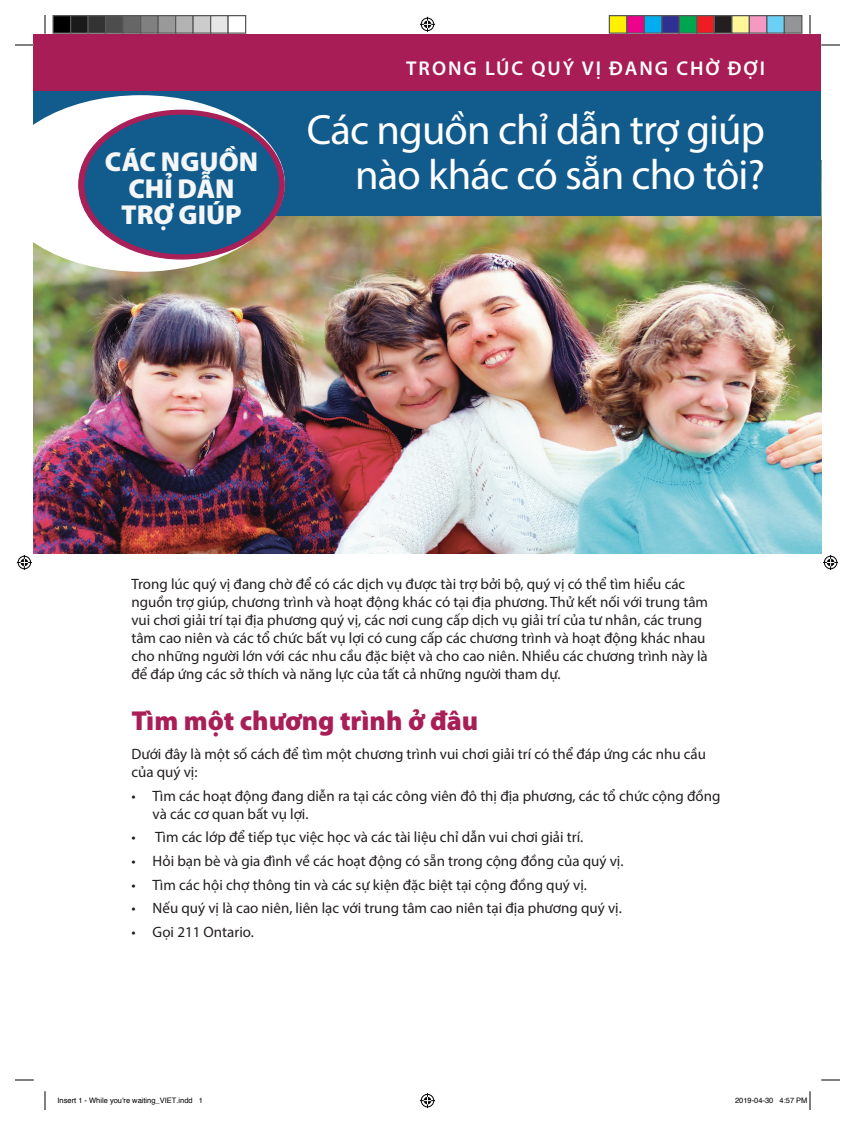
<style>
.page{position:relative;width:855px;height:1125px;background:#fff}
.page>*{position:absolute;margin:0;border:0;box-sizing:border-box;transform-origin:0 0}
.t1{font:42.5px/45px "Myriad Pro";letter-spacing:-.02em;color:#fff;text-align:right}
.t2{font:900 27.5px "Myriad Pro";color:#a91e57}
.t3{font:900 27.5px/26.2px "Myriad Pro";color:#f4f6f7;text-align:center}
.t4{font:600 20px "Myriad Pro";letter-spacing:.1em;color:#fff}
.t5{font:15px/18px "Myriad Pro";color:#231f20}
.t6{font:7.5px "Helvetica";color:#000}
</style>
<div class="page">
<img style="left:34px;top:216px;width:787px;height:338px">
<div style="left:34px;top:90px;width:787px;height:126px;background:#115b8d"></div>
<svg style="left:33px;top:95px;width:252px;height:177px;fill:#fff"></svg>
<div style="left:79px;top:110px;width:205px;height:149px;background:#a91f57;border-radius:50%"></div>
<div style="left:84px;top:114px;width:196px;height:141px;background:#115b8d;border-radius:50%"></div>
<div style="left:34px;top:34px;width:787px;height:56px;background:#a81d56"></div>
<svg style="left:15px;top:44px;width:19px;height:2px"></svg>
<svg style="left:821px;top:44px;width:19px;height:2px"></svg>
<svg style="left:15px;top:1079px;width:19px;height:2px"></svg>
<svg style="left:821px;top:1079px;width:19px;height:2px"></svg>
<svg style="left:44px;top:15px;width:2px;height:19px"></svg>
<svg style="left:44px;top:1091px;width:2px;height:19px"></svg>
<svg style="left:809px;top:15px;width:2px;height:19px"></svg>
<svg style="left:420px;top:17px;width:15px;height:15px"></svg>
<svg style="left:420px;top:1093px;width:15px;height:15px"></svg>
<svg style="left:17px;top:555px;width:15px;height:15px"></svg>
<svg style="left:823px;top:555px;width:15px;height:15px"></svg>
<div style="left:53px;top:16px;width:18px;height:17px;background:#000"></div>
<div style="left:52px;top:15px;width:19px;height:19px;border:1px solid #595959"></div>
<div style="left:71px;top:16px;width:17px;height:17px;background:#1a1a1a"></div>
<div style="left:70px;top:15px;width:19px;height:19px;border:1px solid #595959"></div>
<div style="left:88px;top:16px;width:18px;height:17px;background:#333"></div>
<div style="left:88px;top:15px;width:18px;height:19px;border:1px solid #595959"></div>
<div style="left:106px;top:16px;width:17px;height:17px;background:#4d4d4d"></div>
<div style="left:105px;top:15px;width:19px;height:19px;border:1px solid #595959"></div>
<div style="left:123px;top:16px;width:18px;height:17px;background:#666"></div>
<div style="left:122px;top:15px;width:19px;height:19px;border:1px solid #595959"></div>
<div style="left:141px;top:16px;width:17px;height:17px;background:#808080"></div>
<div style="left:140px;top:15px;width:19px;height:19px;border:1px solid #595959"></div>
<div style="left:158px;top:16px;width:18px;height:17px;background:#999"></div>
<div style="left:158px;top:15px;width:18px;height:19px;border:1px solid #595959"></div>
<div style="left:176px;top:16px;width:17px;height:17px;background:#b3b3b3"></div>
<div style="left:175px;top:15px;width:19px;height:19px;border:1px solid #595959"></div>
<div style="left:193px;top:16px;width:18px;height:17px;background:#ccc"></div>
<div style="left:192px;top:15px;width:19px;height:19px;border:1px solid #595959"></div>
<div style="left:211px;top:16px;width:17px;height:17px;background:#e6e6e6"></div>
<div style="left:210px;top:15px;width:19px;height:19px;border:1px solid #595959"></div>
<div style="left:228px;top:15px;width:18px;height:19px;border:1px solid #595959"></div>
<div style="left:609px;top:16px;width:18px;height:17px;background:#fff101"></div>
<div style="left:609px;top:15px;width:19px;height:19px;border:1px solid #595959"></div>
<div style="left:627px;top:16px;width:17px;height:17px;background:#ed028c"></div>
<div style="left:626px;top:15px;width:19px;height:19px;border:1px solid #595959"></div>
<div style="left:644px;top:16px;width:18px;height:17px;background:#00aeef"></div>
<div style="left:644px;top:15px;width:18px;height:19px;border:1px solid #595959"></div>
<div style="left:662px;top:16px;width:17px;height:17px;background:#2e3092"></div>
<div style="left:661px;top:15px;width:19px;height:19px;border:1px solid #595959"></div>
<div style="left:679px;top:16px;width:18px;height:17px;background:#00a54f"></div>
<div style="left:679px;top:15px;width:19px;height:19px;border:1px solid #595959"></div>
<div style="left:697px;top:16px;width:17px;height:17px;background:#ee1d23"></div>
<div style="left:696px;top:15px;width:19px;height:19px;border:1px solid #595959"></div>
<div style="left:714px;top:16px;width:18px;height:17px;background:#231f20"></div>
<div style="left:714px;top:15px;width:18px;height:19px;border:1px solid #595959"></div>
<div style="left:732px;top:16px;width:17px;height:17px;background:#fff79a"></div>
<div style="left:731px;top:15px;width:19px;height:19px;border:1px solid #595959"></div>
<div style="left:749px;top:16px;width:18px;height:17px;background:#f499c2"></div>
<div style="left:749px;top:15px;width:19px;height:19px;border:1px solid #595959"></div>
<div style="left:767px;top:16px;width:17px;height:17px;background:#6bcff6"></div>
<div style="left:766px;top:15px;width:19px;height:19px;border:1px solid #595959"></div>
<div style="left:784px;top:16px;width:18px;height:17px;background:#939598"></div>
<div style="left:784px;top:15px;width:18px;height:19px;border:1px solid #595959"></div>
<svg style="left:809px;top:1091px;width:2px;height:19px"></svg>
<h2 class="t3" style="left:105px;top:148px;width:155px">CÁC NGUỒN<br>CHỈ DẪN<br>TRỢ GIÚP</h2>
<h3 class="t4" style="left:406px;top:55px;width:360px">TRONG LÚC QUÝ VỊ ĐANG CHỜ ĐỢI</h3>
<h1 class="t1" style="left:307px;top:107px;width:460px">Các nguồn chỉ dẫn trợ giúp nào khác có sẵn cho tôi?</h1>
<p class="t5" style="left:131px;top:574px;width:578px">Trong lúc quý vị đang chờ để có các dịch vụ được tài trợ bởi bộ, quý vị có thể tìm hiểu các nguồn trợ giúp, chương trình và hoạt động khác có tại địa phương. Thử kết nối với trung tâm vui chơi giải trí tại địa phương quý vị, các nơi cung cấp dịch vụ giải trí của tư nhân, các trung tâm cao niên và các tổ chức bất vụ lợi có cung cấp các chương trình và hoạt động khác nhau cho những người lớn với các nhu cầu đặc biệt và cho cao niên. Nhiều các chương trình này là để đáp ứng các sở thích và năng lực của tất cả những người tham dự.</p>
<h2 class="t2" style="left:131px;top:702px;width:348px">Tìm một chương trình ở đâu</h2>
<p class="t5" style="left:131px;top:745px;width:576px">Dưới đây là một số cách để tìm một chương trình vui chơi giải trí có thể đáp ứng các nhu cầu của quý vị:</p>
<p class="t5" style="left:153px;top:786px;width:569px;text-indent:-21px">• Tìm các hoạt động đang diễn ra tại các công viên đô thị địa phương, các tổ chức cộng đồng và các cơ quan bất vụ lợi.</p>
<p class="t5" style="left:131px;top:828px;width:453px">• Tìm các lớp để tiếp tục việc học và các tài liệu chỉ dẫn vui chơi giải trí.</p>
<p class="t5" style="left:131px;top:852px;width:494px">• Hỏi bạn bè và gia đình về các hoạt động có sẵn trong cộng đồng của quý vị.</p>
<p class="t5" style="left:131px;top:875px;width:457px">• Tìm các hội chợ thông tin và các sự kiện đặc biệt tại cộng đồng quý vị.</p>
<p class="t5" style="left:131px;top:899px;width:492px">• Nếu quý vị là cao niên, liên lạc với trung tâm cao niên tại địa phương quý vị.</p>
<p class="t5" style="left:131px;top:922px;width:124px">• Gọi 211 Ontario.</p>
<p class="t6" style="left:58px;top:1094px;width:147px">Insert 1 - While you're waiting_VIET.indd 1</p>
<p class="t6" style="left:735px;top:1094px;width:74px">2019-04-30 4:57 PM</p>
</div>
